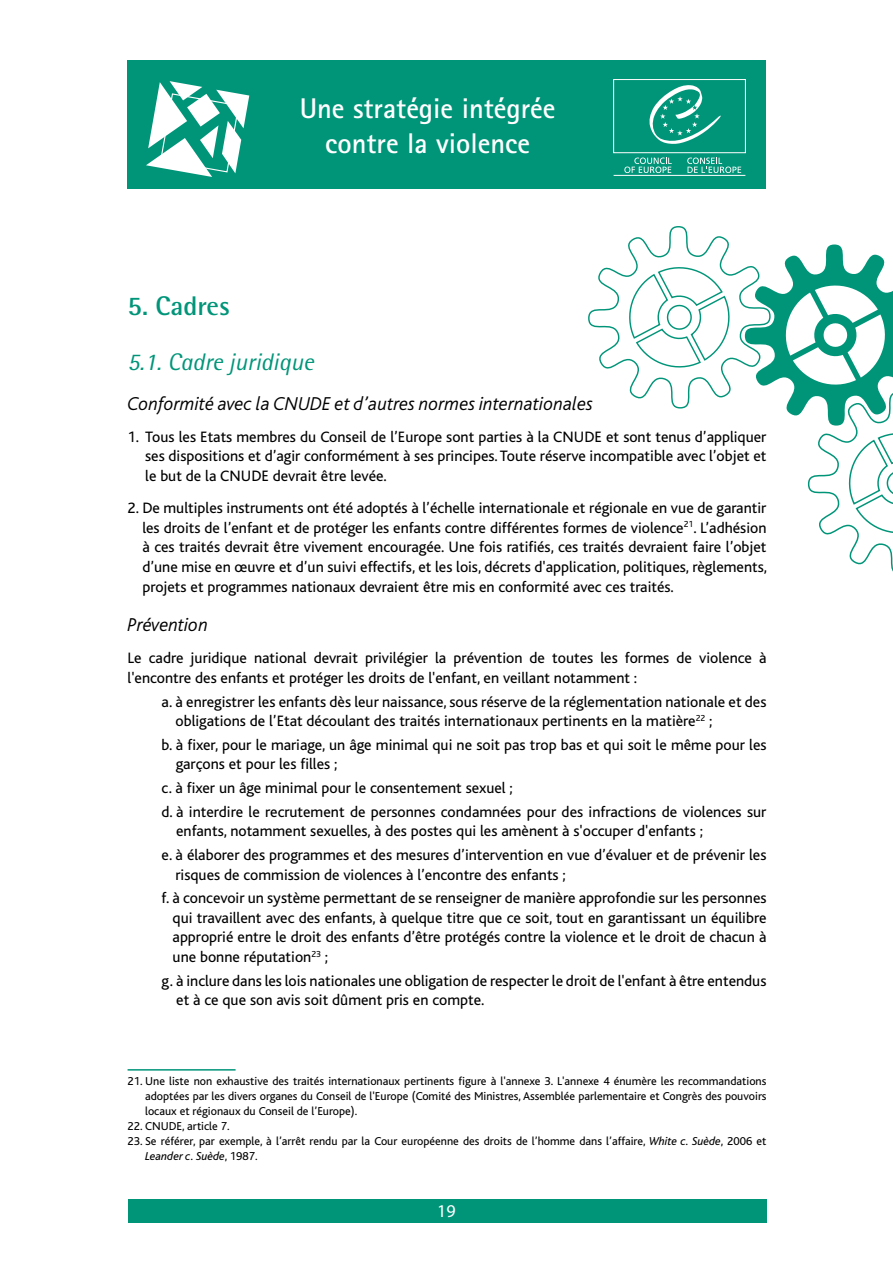
<style>
.page{position:relative;width:893px;height:1263px;background:#fff}
.page>*{position:absolute;margin:0;border:0;box-sizing:border-box;transform-origin:0 0}
.t1{font:700 28.5px/34.5px "Rotis Sans Serif";color:#fff;text-align:center}
.t2{font:700 27px "Rotis Semi Sans Std";color:#009579}
.t3{font:italic 24px "Rotis Semi Sans Std";color:#009579}
.t4{font:italic 300 19.5px "Bliss";color:#000}
.t5{font:18px "Myriad Pro";color:#fff}
.t6{font:15.75px/19.5px "Bliss";color:#000}
.t7{font:12px/15px "Bliss";color:#000;text-align:justify}
.s1{font-style:italic}
</style>
<div class="page">
<div style="left:128px;top:1199px;width:638px;height:23px;background:#009579"></div>
<div style="left:127px;top:60px;width:639px;height:129px;background:#009579"></div>
<svg style="left:146px;top:81px;width:103px;height:96px"></svg>
<hr style="left:614px;top:175px;width:131px;height:1px;background:#fff">
<svg style="left:687px;top:158px;width:54px;height:15px"></svg>
<svg style="left:624px;top:158px;width:48px;height:15px"></svg>
<div style="left:613px;top:79px;width:133px;height:74px;border:1px solid #fff"></div>
<svg style="left:649px;top:85px;width:72px;height:59px"></svg>
<hr style="left:128px;top:1069px;width:108px;height:1px;background:#009579">
<svg style="left:588px;top:226px;width:305px;height:346px"></svg>
<h1 class="t1" style="left:300px;top:91px;width:257px">Une stratégie intégrée contre la violence</h1>
<h2 class="t2" style="left:128px;top:290px;width:104px">5. Cadres</h2>
<h3 class="t3" style="left:128px;top:347px;width:188px">5.1. Cadre juridique</h3>
<p class="t4" style="left:128px;top:393px;width:467px">Conformité avec la CNUDE et d’autres normes internationales</p>
<p class="t6" style="left:145px;top:427px;width:623px;text-align:justify;text-indent:-18px">1. Tous les Etats membres du Conseil de l’Europe sont parties à la CNUDE et sont tenus d’appliquer ses dispositions et d’agir conformément à ses principes. Toute réserve incompatible avec l’objet et le but de la CNUDE devrait être levée.</p>
<p class="t6" style="left:142px;top:498px;width:626px;text-align:justify;text-indent:-15px">2. De multiples instruments ont été adoptés à l’échelle internationale et régionale en vue de garantir les droits de l’enfant et de protéger les enfants contre différentes formes de violence<sup>21</sup>. L’adhésion à ces traités devrait être vivement encouragée. Une fois ratifiés, ces traités devraient faire l’objet d’une mise en œuvre et d’un suivi effectifs, et les lois, décrets d'application, politiques, règlements, projets et programmes nationaux devraient être mis en conformité avec ces traités.</p>
<p class="t4" style="left:128px;top:615px;width:82px">Prévention</p>
<p class="t6" style="left:128px;top:649px;width:640px">Le cadre juridique national devrait privilégier la prévention de toutes les formes de violence à l'encontre des enfants et protéger les droits de l'enfant, en veillant notamment :</p>
<p class="t6" style="left:176px;top:692px;width:592px;text-indent:-14px">a. à enregistrer les enfants dès leur naissance, sous réserve de la réglementation nationale et des obligations de l’Etat découlant des traités internationaux pertinents en la matière<sup>22</sup> ;</p>
<p class="t6" style="left:176px;top:735px;width:592px;text-indent:-14px">b. à fixer, pour le mariage, un âge minimal qui ne soit pas trop bas et qui soit le même pour les garçons et pour les filles ;</p>
<p class="t6" style="left:162px;top:776px;width:606px;line-height:23.7px">c. à fixer un âge minimal pour le consentement sexuel ;<br>d. à interdire le recrutement de personnes condamnées pour des infractions de violences sur</p>
<p class="t6" style="left:162px;top:820px;width:606px;line-height:23.7px;text-indent:15px">enfants, notamment sexuelles, à des postes qui les amènent à s'occuper d'enfants ;<br>e. à élaborer des programmes et des mesures d’intervention en vue d’évaluer et de prévenir les</p>
<p class="t6" style="left:162px;top:863px;width:606px;line-height:23.7px;text-indent:14px">risques de commission de violences à l’encontre des enfants ;<br>f. à concevoir un système permettant de se renseigner de manière approfondie sur les personnes</p>
<p class="t6" style="left:173px;top:908px;width:595px;text-align:justify">qui travaillent avec des enfants, à quelque titre que ce soit, tout en garantissant un équilibre approprié entre le droit des enfants d’être protégés contre la violence et le droit de chacun à une bonne réputation<sup>23</sup> ;</p>
<p class="t6" style="left:176px;top:971px;width:592px;text-indent:-15px">g. à inclure dans les lois nationales une obligation de respecter le droit de l'enfant à être entendus et à ce que son avis soit dûment pris en compte.</p>
<p class="t7" style="left:145px;top:1074px;width:623px;text-indent:-18px">21. Une liste non exhaustive des traités internationaux pertinents figure à l'annexe 3. L'annexe 4 énumère les recommandations adoptées par les divers organes du Conseil de l'Europe (Comité des Ministres, Assemblée parlementaire et Congrès des pouvoirs locaux et régionaux du Conseil de l’Europe).</p>
<p class="t7" style="left:128px;top:1119px;width:104px">22. CNUDE, article 7.</p>
<p class="t7" style="left:145px;top:1134px;width:623px;text-indent:-18px">23. Se référer, par exemple, à l’arrêt rendu par la Cour européenne des droits de l’homme dans l’affaire, <span class="s1">White c. Suède</span>, 2006 et<br><span class="s1">Leander c. Suède</span>, 1987.</p>
<p class="t5" style="left:437px;top:1200px;width:20px">19</p>
</div>
